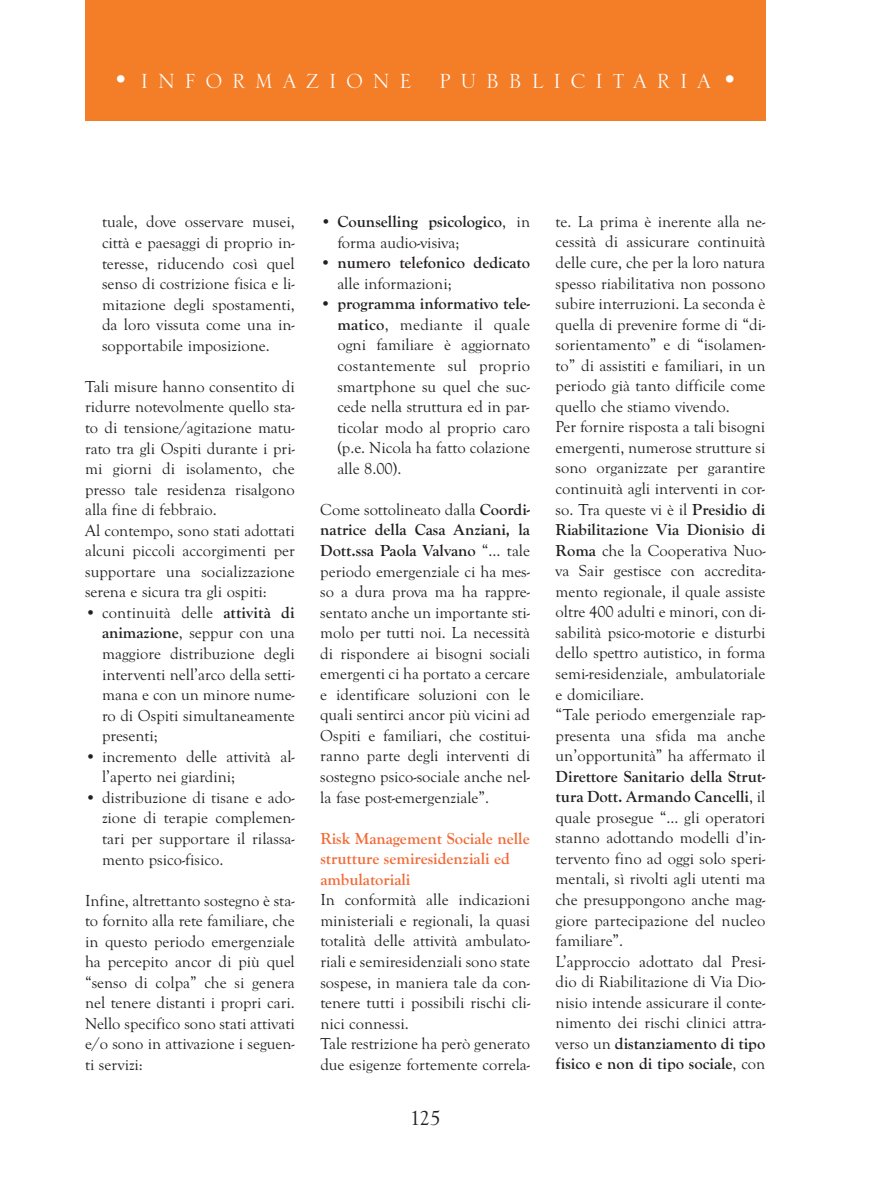
<style>
.page{position:relative;width:893px;height:1191px;background:#fff}
.page>*{position:absolute;margin:0;border:0;box-sizing:border-box;transform-origin:0 0}
.t1{font:27px "Serlio LH";letter-spacing:.345em;color:#fff}
.t2{font:21px "Goudy Old Style T";color:#231f20}
.t3{font:16.5px/20.5px "Goudy Old Style T";color:#231f20;text-align:justify}
.t4{font:700 16.5px/20.5px "Goudy Old Style T";color:#231f20}
.t5{font:700 16.5px/20.5px "Goudy Old Style T";color:#f26935}
.s1{font-family:"Goudy Old Style T"}
.s2{font-weight:700}
.s3{font-weight:400}
</style>
<div class="page">
<div style="left:85px;top:0;width:680px;height:121px;background:#f47d27"></div>
<h1 class="t1" style="left:112px;top:68px;width:628px"><span class="s1">•</span>INFORMAZIONE PUBBLICITARIA<span class="s1">•</span></h1>
<p class="t3" style="left:102px;top:212px;width:194px">tuale, dove osservare musei, città e paesaggi di proprio in&shy;teresse, riducendo così quel senso di costrizione fisica e li&shy;mitazione degli spostamenti, da loro vissuta come una in&shy;sopportabile imposizione.</p>
<p class="t3" style="left:85px;top:376px;width:211px;text-align:left">Tali misure hanno consentito di ridurre notevolmente quello sta&shy;to di tensione/agitazione matu&shy;rato tra gli Ospiti durante i pri&shy;mi giorni di isolamento, che presso tale residenza risalgono alla fine di febbraio.<br>Al contempo, sono stati adottati alcuni piccoli accorgimenti per supportare una socializzazione serena e sicura tra gli ospiti:</p>
<p class="t3" style="left:102px;top:602px;width:194px;text-indent:-17px"><span class="s2">•</span> continuità delle <span class="s2">attività di animazione</span>, seppur con una maggiore distribuzione degli interventi nell’arco della setti&shy;mana e con un minore nume&shy;ro di Ospiti simultaneamente presenti;</p>
<p class="t3" style="left:102px;top:746px;width:194px;text-indent:-17px"><span class="s2">•</span> incremento delle attività al&shy;l’aperto nei giardini;</p>
<p class="t3" style="left:102px;top:787px;width:194px;text-indent:-17px"><span class="s2">•</span> distribuzione di tisane e ado&shy;zione di terapie complemen&shy;tari per supportare il rilassa&shy;mento psico-fisico.</p>
<p class="t3" style="left:85px;top:890px;width:211px">Infine, altrettanto sostegno è sta&shy;to fornito alla rete familiare, che in questo periodo emergenziale ha percepito ancor di più quel “senso di colpa” che si genera nel tenere distanti i propri cari.<br>Nello specifico sono stati attivati e/o sono in attivazione i seguen&shy;ti servizi:</p>
<p class="t4" style="left:337px;top:212px;width:194px;text-indent:-17px">• Counselling psicologico<span class="s3">, in forma audio-visiva;</span></p>
<p class="t4" style="left:320px;top:253px;width:211px">• numero telefonico dedicato</p>
<p class="t3" style="left:337px;top:273px;width:116px">alle informazioni;</p>
<p class="t3" style="left:337px;top:294px;width:194px;text-indent:-17px"><span class="s2">• programma informativo tele&shy;matico</span>, mediante il quale ogni familiare è aggiornato costantemente sul proprio smartphone su quel che suc&shy;cede nella struttura ed in par&shy;ticolar modo al proprio caro (p.e. Nicola ha fatto colazione alle 8.00).</p>
<p class="t3" style="left:320px;top:499px;width:211px">Come sottolineato dalla <span class="s2">Coordi&shy;natrice della Casa Anziani, la Dott.ssa Paola Valvano</span> “… tale periodo emergenziale ci ha mes&shy;so a dura prova ma ha rappre&shy;sentato anche un importante sti&shy;molo per tutti noi. La necessità di rispondere ai bisogni sociali emergenti ci ha portato a cercare e identificare soluzioni con le quali sentirci ancor più vicini ad Ospiti e familiari, che costitui&shy;ranno parte degli interventi di sostegno psico-sociale anche nel&shy;la fase post-emergenziale”.</p>
<p class="t5" style="left:320px;top:828px;width:211px">Risk Management Sociale nelle strutture semiresidenziali ed ambulatoriali</p>
<p class="t3" style="left:320px;top:890px;width:211px;text-align:left">In conformità alle indicazioni ministeriali e regionali, la quasi totalità delle attività ambulato&shy;riali e semiresidenziali sono state sospese, in maniera tale da con&shy;tenere tutti i possibili rischi cli&shy;nici connessi.<br>Tale restrizione ha però generato due esigenze fortemente correla-</p>
<p class="t2" style="left:410px;top:1106px;width:32px">125</p>
<p class="t3" style="left:556px;top:211px;width:211px;text-align:left">te. La prima è inerente alla ne&shy;cessità di assicurare continuità delle cure, che per la loro natura spesso riabilitativa non possono subire interruzioni. La seconda è quella di prevenire forme di “di&shy;sorientamento” e di “isolamen&shy;to” di assistiti e familiari, in un periodo già tanto difficile come quello che stiamo vivendo.<br>Per fornire risposta a tali bisogni emergenti, numerose strutture si sono organizzate per garantire continuità agli interventi in cor&shy;so. Tra queste vi è il <span class="s2">Presidio di<br>Riabilitazione Via Dionisio di<br>Roma</span> che la Cooperativa Nuo&shy;va Sair gestisce con accredita&shy;mento regionale, il quale assiste oltre 400 adulti e minori, con di&shy;sabilità psico-motorie e disturbi dello spettro autistico, in forma semi-residenziale, ambulatoriale e domiciliare.<br>“Tale periodo emergenziale rap&shy;presenta una sfida ma anche un’opportunità” ha affermato il</p>
<p class="t3" style="left:556px;top:766px;width:211px;text-align:left"><span class="s2">Direttore Sanitario della Strut&shy;tura Dott. Armando Cancelli</span>, il quale prosegue “… gli operatori stanno adottando modelli d’in&shy;tervento fino ad oggi solo speri&shy;mentali, sì rivolti agli utenti ma che presuppongono anche mag&shy;giore partecipazione del nucleo familiare”.<br>L’approccio adottato dal Presi&shy;dio di Riabilitazione di Via Dio&shy;nisio intende assicurare il conte&shy;nimento dei rischi clinici attra&shy;verso un <span class="s2">distanziamento di tipo fisico e non di tipo sociale</span>, con</p>
</div>
